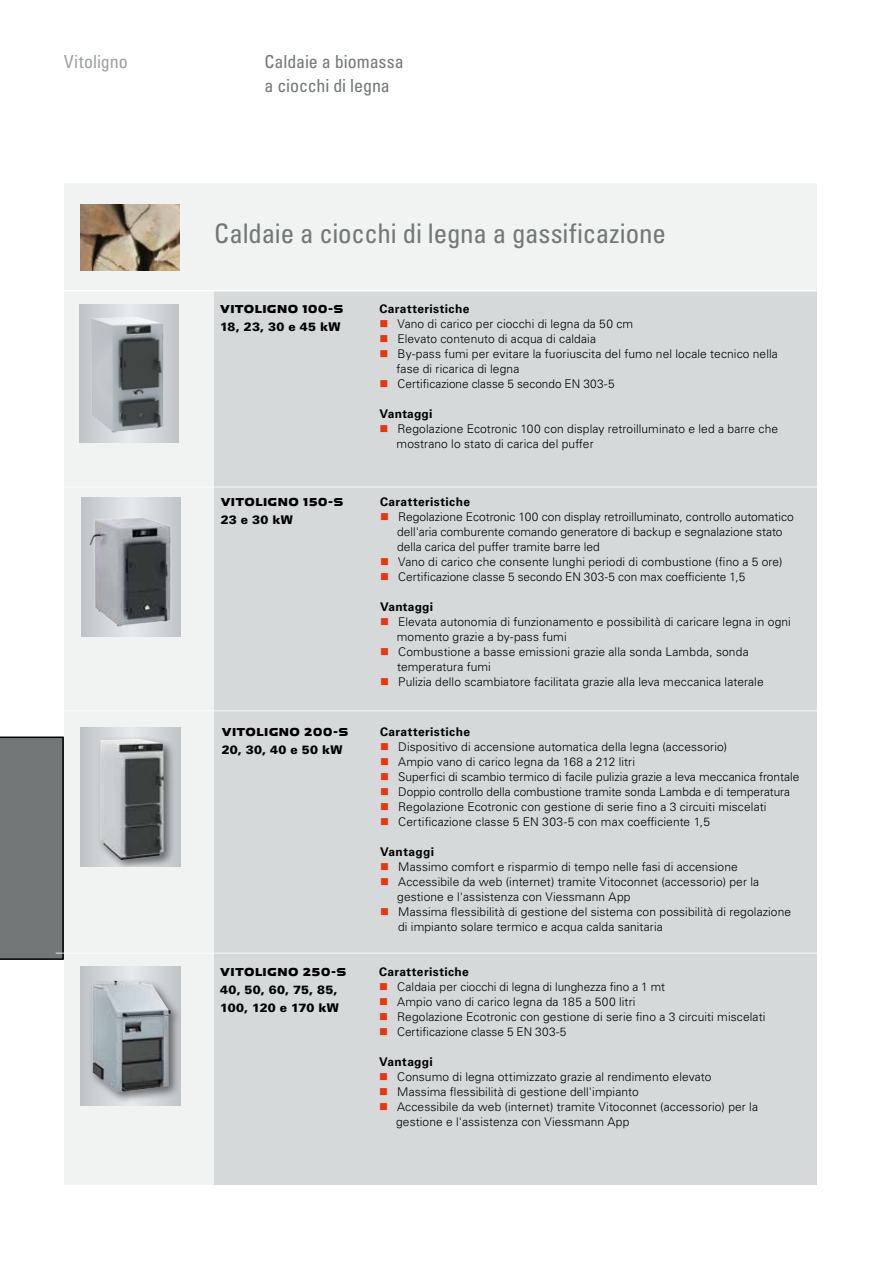
<style>
.page{position:relative;width:893px;height:1263px;background:#fff}
.page>*{position:absolute;margin:0;border:0;box-sizing:border-box;transform-origin:0 0}
.t1{font:condensed 27px "Univers LTCYR 57";letter-spacing:-.005em;color:#727777}
.t2{font:condensed 18px/24px "Univers LTCYR 57";letter-spacing:-.005em;color:#727777}
.t3{font:condensed 18px "Univers LTCYR 57";color:#9ca0a0}
.t4{font:300 12px/15px "Univers LTCYR 45";letter-spacing:.01em;color:#000}
.t5{font:700 12px "Univers LTCYR 65";letter-spacing:.03em;color:#000}
.t6{font:900 12px/18px "Univers LTCYR 75";letter-spacing:.02em;color:#000}
.t7{font:12px "VIESSMANN Normal";letter-spacing:.005em;color:#000}
.s1{color:#e63612}
</style>
<div class="page">
<div style="left:64px;top:183px;width:752px;height:1001px;background:#f1f2f2"></div>
<div style="left:214px;top:291px;width:603px;height:893px;background:#d6d9d9"></div>
<hr style="left:58px;top:486px;width:777px;height:2px;background:#fff">
<hr style="left:64px;top:710px;width:784px;height:1px;background:#fff">
<svg style="left:81px;top:728px;width:99px;height:138px;background:#c7cbce"></svg>
<div style="left:97px;top:735px;width:79px;height:131px;background:#000;opacity:.52"></div>
<img style="left:101px;top:739px;width:63px;height:121px">
<svg style="left:80px;top:305px;width:98px;height:138px;background:#caced1"></svg>
<img style="left:91px;top:316px;width:72px;height:117px">
<svg style="left:81px;top:967px;width:99px;height:138px;background:#caced1"></svg>
<div style="left:89px;top:977px;width:91px;height:127px;background:#000;opacity:.52"></div>
<img style="left:92px;top:980px;width:79px;height:112px">
<img style="left:81px;top:204px;width:98px;height:66px">
<hr style="left:47px;top:290px;width:846px;height:1px;background:#fff">
<div style="left:0;top:736px;width:64px;height:224px;background:#727777"></div>
<hr style="left:56px;top:952px;width:784px;height:2px;background:#fff">
<svg style="left:82px;top:498px;width:98px;height:138px;background:#cdd1d4"></svg>
<img style="left:86px;top:512px;width:92px;height:119px">
<h2 class="t3" style="left:64px;top:50px;width:66px">Vitoligno</h2>
<h2 class="t2" style="left:264px;top:49px;width:141px">Caldaie a biomassa a ciocchi di legna</h2>
<h1 class="t1" style="left:214px;top:216px;width:453px">Caldaie a ciocchi di legna a gassificazione</h1>
<p class="t7" style="left:220px;top:301px;width:125px">VITOLIGNO 100-S</p>
<p class="t6" style="left:220px;top:317px;width:122px">18, 23, 30 e 45 kW</p>
<p class="t5" style="left:379px;top:301px;width:91px">Caratteristiche</p>
<p class="t4" style="left:379px;top:316px;width:255px"><span class="s1">■</span> Vano di carico per ciocchi di legna da 50 cm</p>
<p class="t4" style="left:379px;top:331px;width:218px"><span class="s1">■</span> Elevato contenuto di acqua di caldaia</p>
<p class="t4" style="left:396px;top:346px;width:383px;text-indent:-17px"><span class="s1">■</span> By-pass fumi per evitare la fuoriuscita del fumo nel locale tecnico nella fase di ricarica di legna</p>
<p class="t4" style="left:379px;top:376px;width:237px"><span class="s1">■</span> Certificazione classe 5 secondo EN 303-5</p>
<p class="t5" style="left:379px;top:406px;width:55px">Vantaggi</p>
<p class="t4" style="left:396px;top:421px;width:383px;text-indent:-17px"><span class="s1">■</span> Regolazione Ecotronic 100 con display retroilluminato e led a barre che mostrano lo stato di carica del puffer</p>
<p class="t7" style="left:221px;top:494px;width:124px">VITOLIGNO 150-S</p>
<p class="t6" style="left:221px;top:511px;width:74px">23 e 30 kW</p>
<p class="t5" style="left:380px;top:494px;width:91px">Caratteristiche</p>
<p class="t4" style="left:397px;top:509px;width:398px;text-indent:-17px"><span class="s1">■</span> Regolazione Ecotronic 100 con display retroilluminato, controllo automatico dell'aria comburente comando generatore di backup e segnalazione stato della carica del puffer tramite barre led</p>
<p class="t4" style="left:380px;top:554px;width:404px"><span class="s1">■</span> Vano di carico che consente lunghi periodi di combustione (fino a 5 ore)</p>
<p class="t4" style="left:380px;top:569px;width:367px"><span class="s1">■</span> Certificazione classe 5 secondo EN 303-5 con max coefficiente 1,5</p>
<p class="t5" style="left:380px;top:599px;width:55px">Vantaggi</p>
<p class="t4" style="left:397px;top:614px;width:396px;text-indent:-17px"><span class="s1">■</span> Elevata autonomia di funzionamento e possibilità di caricare legna in ogni momento grazie a by-pass fumi</p>
<p class="t4" style="left:397px;top:644px;width:353px;text-indent:-17px"><span class="s1">■</span> Combustione a basse emissioni grazie alla sonda Lambda, sonda temperatura fumi</p>
<p class="t4" style="left:380px;top:674px;width:385px"><span class="s1">■</span> Pulizia dello scambiatore facilitata grazie alla leva meccanica laterale</p>
<p class="t7" style="left:222px;top:724px;width:128px">VITOLIGNO 200-S</p>
<p class="t6" style="left:222px;top:740px;width:122px">20, 30, 40 e 50 kW</p>
<p class="t5" style="left:380px;top:724px;width:91px">Caratteristiche</p>
<p class="t4" style="left:380px;top:739px;width:348px"><span class="s1">■</span> Dispositivo di accensione automatica della legna (accessorio)</p>
<p class="t4" style="left:380px;top:754px;width:256px"><span class="s1">■</span> Ampio vano di carico legna da 168 a 212 litri</p>
<p class="t4" style="left:380px;top:769px;width:421px"><span class="s1">■</span> Superfici di scambio termico di facile pulizia grazie a leva meccanica frontale</p>
<p class="t4" style="left:380px;top:784px;width:411px"><span class="s1">■</span> Doppio controllo della combustione tramite sonda Lambda e di temperatura</p>
<p class="t4" style="left:380px;top:799px;width:388px"><span class="s1">■</span> Regolazione Ecotronic con gestione di serie fino a 3 circuiti miscelati</p>
<p class="t4" style="left:380px;top:814px;width:331px"><span class="s1">■</span> Certificazione classe 5 EN 303-5 con max coefficiente 1,5</p>
<p class="t5" style="left:380px;top:844px;width:55px">Vantaggi</p>
<p class="t4" style="left:380px;top:859px;width:359px"><span class="s1">■</span> Massimo comfort e risparmio di tempo nelle fasi di accensione</p>
<p class="t4" style="left:397px;top:874px;width:363px;text-indent:-17px"><span class="s1">■</span> Accessibile da web (internet) tramite Vitoconnet (accessorio) per la gestione e l'assistenza con Viessmann App</p>
<p class="t4" style="left:398px;top:904px;width:394px;text-indent:-18px"><span class="s1">■</span> Massima flessibilità di gestione del sistema con possibilità di regolazione di impianto solare termico e acqua calda sanitaria</p>
<p class="t7" style="left:220px;top:963px;width:128px">VITOLIGNO 250-S</p>
<p class="t6" style="left:220px;top:980px;width:120px">40, 50, 60, 75, 85,<br>100, 120 e 170 kW</p>
<p class="t5" style="left:379px;top:963px;width:91px">Caratteristiche</p>
<p class="t4" style="left:379px;top:978px;width:288px"><span class="s1">■</span> Caldaia per ciocchi di legna di lunghezza fino a 1 mt</p>
<p class="t4" style="left:379px;top:993px;width:258px"><span class="s1">■</span> Ampio vano di carico legna da 185 a 500 litri</p>
<p class="t4" style="left:379px;top:1008px;width:388px"><span class="s1">■</span> Regolazione Ecotronic con gestione di serie fino a 3 circuiti miscelati</p>
<p class="t4" style="left:379px;top:1023px;width:189px"><span class="s1">■</span> Certificazione classe 5 EN 303-5</p>
<p class="t5" style="left:379px;top:1053px;width:55px">Vantaggi</p>
<p class="t4" style="left:379px;top:1068px;width:334px"><span class="s1">■</span> Consumo di legna ottimizzato grazie al rendimento elevato</p>
<p class="t4" style="left:379px;top:1083px;width:261px"><span class="s1">■</span> Massima flessibilità di gestione dell'impianto</p>
<p class="t4" style="left:396px;top:1098px;width:363px;text-indent:-17px"><span class="s1">■</span> Accessibile da web (internet) tramite Vitoconnet (accessorio) per la gestione e l'assistenza con Viessmann App</p>
</div>
